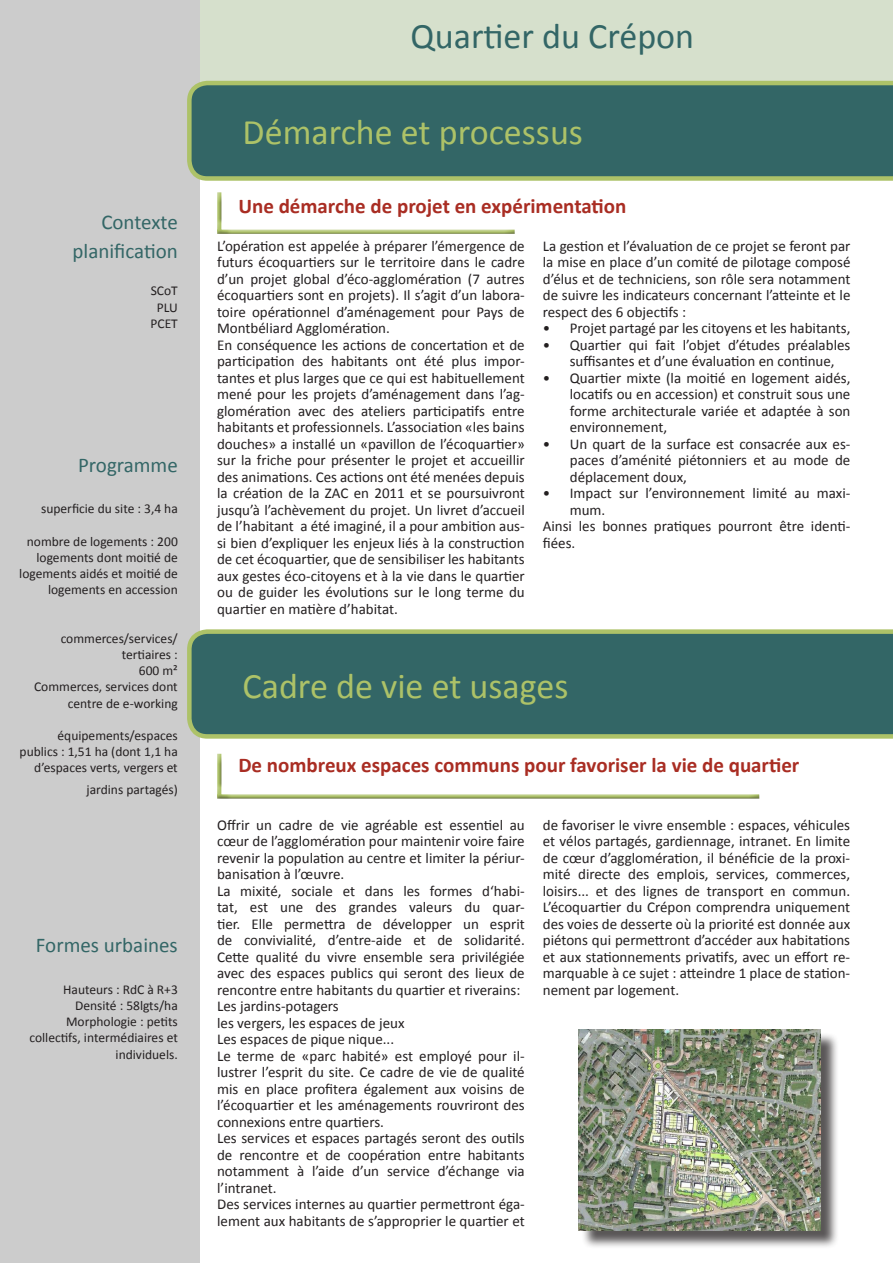
<style>
.page{position:relative;width:893px;height:1263px;background:#fff}
.page>*{position:absolute;margin:0;border:0;box-sizing:border-box;transform-origin:0 0}
.t1{font:36px "Calibri";color:#adc268}
.t2{font:36px "Calibri";color:#366}
.t3{font:700 21px "Calibri";color:#a92d23}
.t4{font:21px/28.8px "Calibri";color:#366;text-align:right}
.t5{font:15px/16.5px "Calibri";color:#231f20;text-align:justify}
.t6{font:13.5px/16.2px "Calibri";color:#231f20;text-align:right}
</style>
<div class="page">
<div style="left:199px;top:0;width:694px;height:82px;background:#d6e0cc"></div>
<div style="left:0;top:0;width:199px;height:1263px;background:#ccc"></div>
<svg style="left:187px;top:79px;width:706px;height:104px;background:#45746b"></svg>
<div style="left:215px;top:192px;width:300px;height:44px;background:#231f20;opacity:.75"></div>
<svg style="left:187px;top:627px;width:706px;height:114px;background:#46746c"></svg>
<div style="left:215px;top:753px;width:546px;height:48px;background:#231f20;opacity:.75"></div>
<div style="left:581px;top:1032px;width:258px;height:217px;background:#231f20;opacity:.75"></div>
<img style="left:579px;top:1029px;width:242px;height:201px">
<p class="t4" style="left:73px;top:207px;width:107px">Contexte planification</p>
<p class="t6" style="left:151px;top:283px;width:29px">SCoT</p>
<p class="t6" style="left:157px;top:299px;width:23px">PLU</p>
<p class="t6" style="left:150px;top:315px;width:29px">PCET</p>
<p class="t4" style="left:78px;top:450px;width:101px">Programme</p>
<p class="t6" style="left:41px;top:501px;width:138px">superficie du site : 3,4 ha</p>
<p class="t6" style="left:19px;top:533px;width:160px">nombre de logements : 200 logements dont moitié de logements aidés et moitié de logements en accession</p>
<p class="t6" style="left:61px;top:630px;width:119px">commerces/services/ tertiaires :</p>
<p class="t6" style="left:139px;top:663px;width:40px">600 m²</p>
<p class="t6" style="left:34px;top:679px;width:145px">Commerces, services dont centre de e-working</p>
<p class="t6" style="left:20px;top:727px;width:160px">équipements/espaces publics : 1,51 ha (dont 1,1 ha d’espaces verts, vergers et</p>
<p class="t6" style="left:87px;top:781px;width:93px">jardins partagés)</p>
<p class="t4" style="left:36px;top:931px;width:143px">Formes urbaines</p>
<p class="t6" style="left:63px;top:981px;width:116px">Hauteurs : RdC à R+3</p>
<p class="t6" style="left:75px;top:997px;width:104px">Densité : 58lgts/ha</p>
<p class="t6" style="left:29px;top:1014px;width:150px">Morphologie : petits collectifs, intermédiaires et individuels.</p>
<p class="t2" style="left:411px;top:14px;width:285px">Quartier du Crépon</p>
<p class="t1" style="left:243px;top:110px;width:342px">Démarche et processus</p>
<p class="t3" style="left:238px;top:192px;width:390px">Une démarche de projet en expérimentation</p>
<p class="t5" style="left:217px;top:238px;width:309px">L’opération est appelée à préparer l’émergence de futurs écoquartiers sur le territoire dans le cadre d’un projet global d’éco-agglomération (7 autres écoquartiers sont en projets). Il s’agit d’un labora&shy;toire opérationnel d’aménagement pour Pays de Montbéliard Agglomération.</p>
<p class="t5" style="left:217px;top:337px;width:309px">En conséquence les actions de concertation et de participation des habitants ont été plus impor&shy;tantes et plus larges que ce qui est habituellement mené pour les projets d’aménagement dans l’ag&shy;glomération avec des ateliers participatifs entre habitants et professionnels. L’association «les bains douches» a installé un «pavillon de l’écoquartier» sur la friche pour présenter le projet et accueillir des animations. Ces actions ont été menées depuis la création de la ZAC en 2011 et se poursuivront jusqu’à l’achèvement du projet. Un livret d’accueil de l’habitant a été imaginé, il a pour ambition aus&shy;si bien d’expliquer les enjeux liés à la construction de cet écoquartier, que de sensibiliser les habitants aux gestes éco-citoyens et à la vie dans le quartier ou de guider les évolutions sur le long terme du quartier en matière d’habitat.</p>
<p class="t5" style="left:543px;top:238px;width:309px">La gestion et l’évaluation de ce projet se feront par la mise en place d’un comité de pilotage composé d’élus et de techniciens, son rôle sera notamment de suivre les indicateurs concernant l’atteinte et le respect des 6 objectifs :</p>
<p class="t5" style="left:543px;top:320px;width:309px">• Projet partagé par les citoyens et les habitants,</p>
<p class="t5" style="left:570px;top:337px;width:282px;text-indent:-27px">• Quartier qui fait l’objet d’études préalables suffisantes et d’une évaluation en continue,</p>
<p class="t5" style="left:570px;top:370px;width:282px;text-indent:-27px">• Quartier mixte (la moitié en logement aidés, locatifs ou en accession) et construit sous une forme architecturale variée et adaptée à son environnement,</p>
<p class="t5" style="left:570px;top:436px;width:282px;text-indent:-27px">• Un quart de la surface est consacrée aux es&shy;paces d’aménité piétonniers et au mode de déplacement doux,</p>
<p class="t5" style="left:570px;top:485px;width:282px;text-indent:-27px">• Impact sur l’environnement limité au maxi&shy;mum.</p>
<p class="t5" style="left:543px;top:518px;width:309px">Ainsi les bonnes pratiques pourront être identi&shy;fiées.</p>
<p class="t1" style="left:243px;top:663px;width:327px">Cadre de vie et usages</p>
<p class="t3" style="left:238px;top:752px;width:562px">De nombreux espaces communs pour favoriser la vie de quartier</p>
<p class="t5" style="left:217px;top:817px;width:309px">Offrir un cadre de vie agréable est essentiel au cœur de l’agglomération pour maintenir voire faire revenir la population au centre et limiter la périur&shy;banisation à l’œuvre.</p>
<p class="t5" style="left:217px;top:883px;width:309px">La mixité, sociale et dans les formes d‘habi&shy;tat, est une des grandes valeurs du quar&shy;tier. Elle permettra de développer un esprit de convivialité, d’entre-aide et de solidarité.<br>Cette qualité du vivre ensemble sera privilégiée avec des espaces publics qui seront des lieux de rencontre entre habitants du quartier et riverains:</p>
<p class="t5" style="left:217px;top:998px;width:123px">Les jardins-potagers</p>
<p class="t5" style="left:217px;top:1015px;width:189px">les vergers, les espaces de jeux</p>
<p class="t5" style="left:217px;top:1031px;width:179px">Les espaces de pique nique...</p>
<p class="t5" style="left:217px;top:1048px;width:309px">Le terme de «parc habité» est employé pour il&shy;lustrer l’esprit du site. Ce cadre de vie de qualité mis en place profitera également aux voisins de l’écoquartier et les aménagements rouvriront des connexions entre quartiers.</p>
<p class="t5" style="left:217px;top:1130px;width:309px">Les services et espaces partagés seront des outils de rencontre et de coopération entre habitants notamment à l’aide d’un service d’échange via l’intranet.</p>
<p class="t5" style="left:217px;top:1196px;width:309px">Des services internes au quartier permettront éga&shy;lement aux habitants de s’approprier le quartier et</p>
<p class="t5" style="left:543px;top:817px;width:309px">de favoriser le vivre ensemble : espaces, véhicules et vélos partagés, gardiennage, intranet. En limite de cœur d’agglomération, il bénéficie de la proxi&shy;mité directe des emplois, services, commerces, loisirs... et des lignes de transport en commun.<br>L’écoquartier du Crépon comprendra uniquement des voies de desserte où la priorité est donnée aux piétons qui permettront d’accéder aux habitations et aux stationnements privatifs, avec un effort re&shy;marquable à ce sujet : atteindre 1 place de station&shy;nement par logement.</p>
</div>
